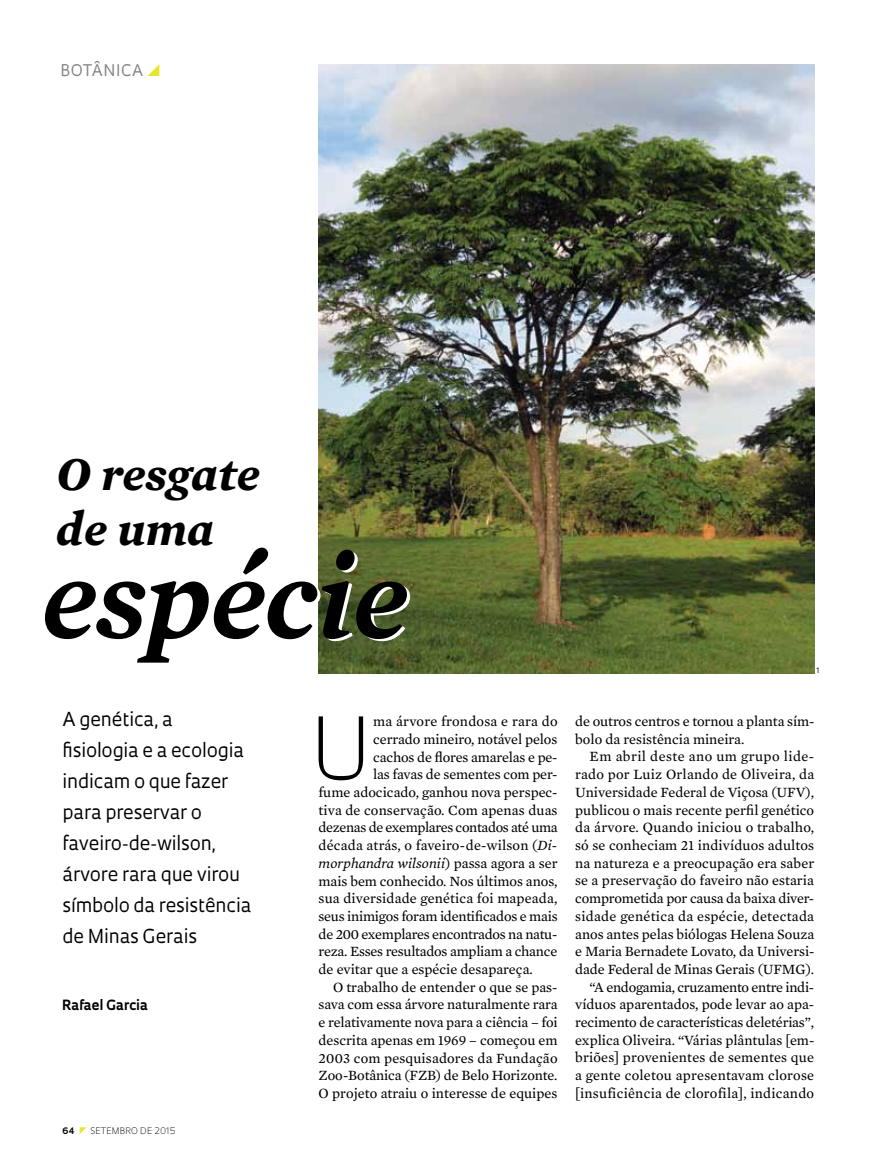
<style>
.page{position:relative;width:885px;height:1169px;background:#fff}
.page>*{position:absolute;margin:0;border:0;box-sizing:border-box;transform-origin:0 0}
.t1{font:italic 600 120.15px "Mercury Text G2";letter-spacing:-.015em;color:#000}
.t2{font:300 83.55px "Oculum";color:#000}
.t3{font:italic 700 48px/55.5px "Mercury Text G2";color:#000}
.t4{font:18.75px/30.9px "Oculum";letter-spacing:-.01em;color:#000}
.t5{font:15.6px "Oculum";letter-spacing:.035em;color:#808285}
.t6{font:14.4px/17.7px "Mercury Text G2";color:#000}
.t7{font:14.4px "Mercury Text G2";letter-spacing:-.025em;color:#000}
.t8{font:italic 14.4px "Mercury Text G2";color:#000}
.t9{font:14.4px "Mercury Text G2";letter-spacing:-.02em;color:#000}
.t10{font:700 13.65px "Oculum";letter-spacing:-.005em;color:#000}
.t11{font:300 8.7px "Oculum";letter-spacing:.015em;color:#000}
.t12{font:700 8.7px "Oculum";color:#000}
.t13{font:7.35px "Oculum";color:#000}
.s1{font-style:italic}
.s2{font-style:normal}
</style>
<div class="page">
<img style="left:319px;top:64px;width:495px;height:609px">
<p class="t5" style="left:60px;top:60px;width:79px">botânica</p>
<h3 class="t3" style="left:56px;top:443px;width:205px">O resgate de uma</h3>
<h1 class="t1" style="left:41px;top:508px;width:369px">espécie</h1>
<h3 class="t4" style="left:63px;top:703px;width:190px">A genética, a fisiologia e a ecologia indicam o que fazer para preservar o faveiro-de-wilson, árvore rara que virou símbolo da resistência de Minas Gerais</h3>
<p class="t10" style="left:62px;top:995px;width:88px">Rafael Garcia</p>
<p class="t12" style="left:62px;top:1124px;width:14px">64</p>
<p class="t11" style="left:90px;top:1124px;width:87px">SETEMBRO DE 2015</p>
<h2 class="t2" style="left:310px;top:691px;width:63px">U</h2>
<p class="t6" style="left:373px;top:711px;width:186px">ma árvore frondosa e rara do</p>
<p class="t6" style="left:373px;top:729px;width:186px">cerrado mineiro, notável pelos</p>
<p class="t6" style="left:373px;top:747px;width:186px">cachos de flores amarelas e pe-</p>
<p class="t6" style="left:373px;top:765px;width:186px">las favas de sementes com per-</p>
<p class="t6" style="left:319px;top:782px;width:240px">fume adocicado, ganhou nova perspec-</p>
<p class="t6" style="left:319px;top:800px;width:240px">tiva de conservação. Com apenas duas</p>
<p class="t7" style="left:319px;top:817px;width:241px">dezenas de exemplares contados até uma</p>
<p class="t6" style="left:319px;top:835px;width:240px">década atrás, o faveiro-de-wilson (<span class="s1">Di-</span></p>
<p class="t8" style="left:319px;top:852px;width:240px">morphandra wilsonii<span class="s2">) passa agora a ser</span></p>
<p class="t6" style="left:319px;top:871px;width:240px">mais bem conhecido. Nos últimos anos,</p>
<p class="t6" style="left:319px;top:888px;width:240px">sua diversidade genética foi mapeada,</p>
<p class="t6" style="left:319px;top:906px;width:241px">seus inimigos foram identificados e mais</p>
<p class="t9" style="left:319px;top:923px;width:240px">de 200 exemplares encontrados na natu-</p>
<p class="t6" style="left:319px;top:942px;width:240px">reza. Esses resultados ampliam a chance</p>
<p class="t6" style="left:319px;top:959px;width:216px">de evitar que a espécie desapareça.</p>
<p class="t6" style="left:333px;top:977px;width:226px">O trabalho de entender o que se pas-</p>
<p class="t6" style="left:319px;top:995px;width:241px">sava com essa árvore naturalmente rara</p>
<p class="t6" style="left:319px;top:1012px;width:241px">e relativamente nova para a ciência – foi</p>
<p class="t6" style="left:319px;top:1030px;width:240px">descrita apenas em 1969 – começou em</p>
<p class="t6" style="left:319px;top:1048px;width:240px">2003 com pesquisadores da Fundação</p>
<p class="t6" style="left:319px;top:1065px;width:240px">Zoo-Botânica (FZB) de Belo Horizonte.</p>
<p class="t6" style="left:319px;top:1083px;width:240px">O projeto atraiu o interesse de equipes</p>
<p class="t13" style="left:817px;top:665px;width:5px">1</p>
<p class="t6" style="left:575px;top:711px;width:241px">de outros centros e tornou a planta sím&shy;bolo da resistência mineira.</p>
<p class="t6" style="left:575px;top:747px;width:241px;text-align:right">Em abril deste ano um grupo lide&shy;rado por Luiz Orlando de Oliveira, da Universidade Federal de Viçosa (UFV), publicou o mais recente perfil genético da árvore. Quando iniciou o trabalho, só se conheciam 21 indivíduos adultos na natureza e a preocupação era saber se a preservação do faveiro não estaria comprometida por causa da baixa diver&shy;sidade genética da espécie, detectada anos antes pelas biólogas Helena Souza e Maria Bernadete Lovato, da Universi&shy;dade Federal de Minas Gerais (UFMG). “A endogamia, cruzamento entre indi&shy;víduos aparentados, pode levar ao apa&shy;recimento de características deletérias”, explica Oliveira. “Várias plântulas [em&shy;briões] provenientes de sementes que a gente coletou apresentavam clorose [insuficiência de clorofila], indicando</p>
</div>
